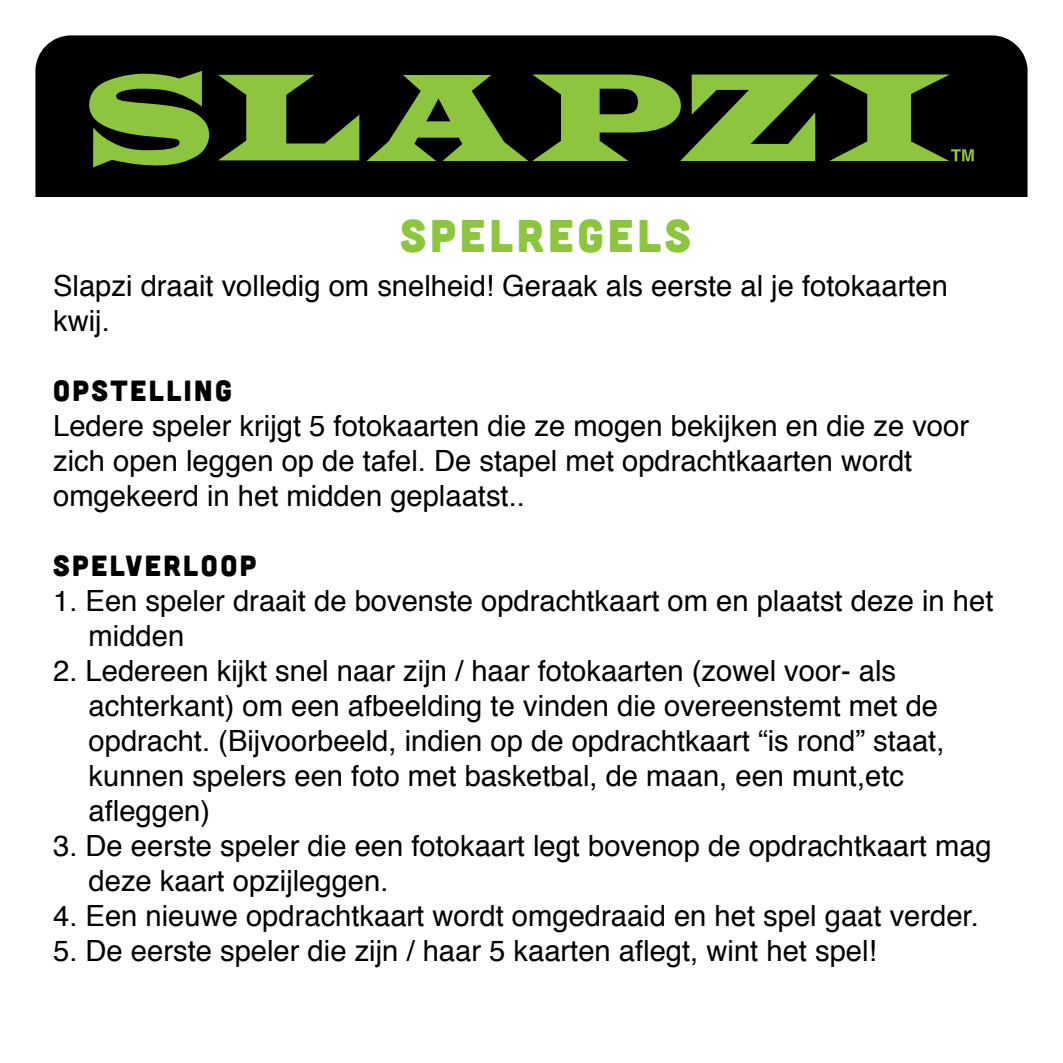
<style>
.page{position:relative;width:1063px;height:1063px;background:#fff}
.page>*{position:absolute;margin:0;border:0;box-sizing:border-box;transform-origin:0 0}
.t1{font:45.8px "Cubano";letter-spacing:.085em;color:#8dc63e}
.t2{font:29.2px/35px "Helvetica";color:#000001}
.t3{font:29.2px "Cubano";letter-spacing:.085em;color:#000001}
</style>
<div class="page">
<div style="left:35px;top:35px;width:993px;height:993px;background:#000001;border-radius:36px"></div>
<div style="left:0;top:197px;width:1063px;height:866px;background:#fff"></div>
<svg style="left:218px;top:75px;width:141px;height:85px"></svg>
<svg style="left:367px;top:75px;width:451px;height:86px"></svg>
<svg style="left:89px;top:71px;width:120px;height:96px"></svg>
<svg style="left:829px;top:74px;width:145px;height:87px"></svg>
<h1 class="t1" style="left:400px;top:206px;width:292px">SPELREGELS</h1>
<p class="t2" style="left:53px;top:269px;width:896px">Slapzi draait volledig om snelheid! Geraak als eerste al je fotokaarten kwij.</p>
<p class="t3" style="left:53px;top:372px;width:180px">OPSTELLING</p>
<p class="t2" style="left:53px;top:409px;width:917px">Ledere speler krijgt 5 fotokaarten die ze mogen bekijken en die ze voor zich open leggen op de tafel. De stapel met opdrachtkaarten wordt omgekeerd in het midden geplaatst..</p>
<p class="t3" style="left:53px;top:547px;width:205px">SPELVERLOOP</p>
<p class="t2" style="left:89px;top:584px;width:906px;text-indent:-35px">1. Een speler draait de bovenste opdrachtkaart om en plaatst deze in het midden</p>
<p class="t2" style="left:89px;top:654px;width:857px;text-indent:-35px">2. Ledereen kijkt snel naar zijn / haar fotokaarten (zowel voor- als achterkant) om een afbeelding te vinden die overeenstemt met de opdracht. (Bijvoorbeeld, indien op de opdrachtkaart “is rond” staat, kunnen spelers een foto met basketbal, de maan, een munt,etc afleggen)</p>
<p class="t2" style="left:89px;top:829px;width:905px;text-indent:-35px">3. De eerste speler die een fotokaart legt bovenop de opdrachtkaart mag deze kaart opzijleggen.</p>
<p class="t2" style="left:53px;top:899px;width:927px">4. Een nieuwe opdrachtkaart wordt omgedraaid en het spel gaat verder.</p>
<p class="t2" style="left:53px;top:934px;width:825px">5. De eerste speler die zijn / haar 5 kaarten aflegt, wint het spel!</p>
</div>
